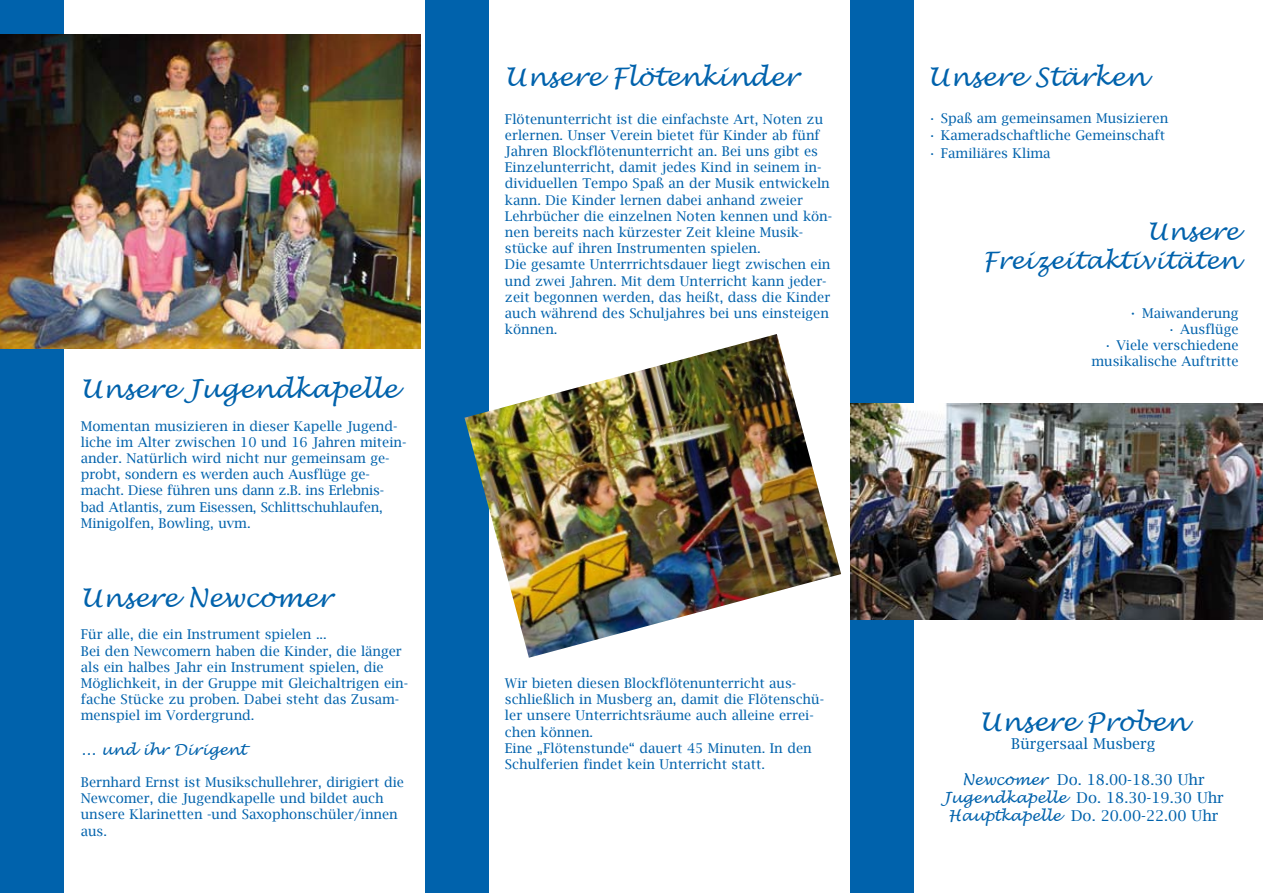
<style>
.page{position:relative;width:1263px;height:893px;background:#fff}
.page>*{position:absolute;margin:0;border:0;box-sizing:border-box;transform-origin:0 0}
.t1{font:italic 25.5px "Lucida Handwriting";color:#0062ac}
.t2{font:italic 24px/28.8px "Lucida Handwriting";color:#0062ac;text-align:right}
.t3{font:15px/18px "Lucida Bright";color:#0062ac;text-align:center}
.t4{font:italic 15px "Lucida Handwriting";color:#0062ac}
.t5{font:13.5px/16.2px "Lucida Bright";color:#0062ac}
.s1{font-size:15px}
.s2{font-family:"Lucida Handwriting";font-style:italic}
</style>
<div class="page">
<div style="left:0;top:0;width:64px;height:893px;background:#0062ac"></div>
<img style="left:0;top:34px;width:421px;height:315px">
<div style="left:425px;top:0;width:64px;height:893px;background:#0062ac"></div>
<div style="left:850px;top:0;width:64px;height:893px;background:#0062ac"></div>
<img style="left:850px;top:404px;width:413px;height:216px">
<img style="left:465px;top:334px;width:376px;height:324px">
<h1 class="t1" style="left:81px;top:374px;width:318px">Unsere Jugendkapelle</h1>
<p class="t5" style="left:81px;top:418px;width:327px">Momentan musizieren in dieser Kapelle Jugend&shy;liche im Alter zwischen 10 und 16 Jahren mitein&shy;ander. Natürlich wird nicht nur gemeinsam ge&shy;probt, sondern es werden auch Ausflüge ge&shy;macht. Diese führen uns dann z.B. ins Erlebnis&shy;bad Atlantis, zum Eisessen, Schlittschuhlaufen, Minigolfen, Bowling, uvm.</p>
<h1 class="t1" style="left:81px;top:582px;width:253px">Unsere Newcomer</h1>
<p class="t5" style="left:81px;top:626px;width:329px">Für alle, die ein Instrument spielen ...<br>Bei den Newcomern haben die Kinder, die länger als ein halbes Jahr ein Instrument spielen, die Möglichkeit, in der Gruppe mit Gleichaltrigen ein&shy;fache Stücke zu proben. Dabei steht das Zusam&shy;menspiel im Vordergrund.</p>
<p class="t4" style="left:81px;top:740px;width:167px">... und ihr Dirigent</p>
<p class="t5" style="left:81px;top:774px;width:325px">Bernhard Ernst ist Musikschullehrer, dirigiert die Newcomer, die Jugendkapelle und bildet auch unsere Klarinetten -und Saxophonschüler/innen aus.</p>
<h1 class="t1" style="left:505px;top:62px;width:295px">Unsere Flötenkinder</h1>
<p class="t5" style="left:505px;top:111px;width:329px">Flötenunterricht ist die einfachste Art, Noten zu erlernen. Unser Verein bietet für Kinder ab fünf Jahren Blockflötenunterricht an. Bei uns gibt es Einzelunterricht, damit jedes Kind in seinem in&shy;dividuellen Tempo Spaß an der Musik entwickeln kann. Die Kinder lernen dabei anhand zweier Lehrbücher die einzelnen Noten kennen und kön&shy;nen bereits nach kürzester Zeit kleine Musik&shy;stücke auf ihren Instrumenten spielen.<br>Die gesamte Unterrrichtsdauer liegt zwischen ein und zwei Jahren. Mit dem Unterricht kann jeder&shy;zeit begonnen werden, das heißt, dass die Kinder auch während des Schuljahres bei uns einsteigen können.</p>
<p class="t5" style="left:505px;top:675px;width:321px">Wir bieten diesen Blockflötenunterricht aus&shy;schließlich in Musberg an, damit die Flötenschü&shy;ler unsere Unterrichtsräume auch alleine errei&shy;chen können.<br>Eine „Flötenstunde“ dauert 45 Minuten. In den Schulferien findet kein Unterricht statt.</p>
<h1 class="t1" style="left:928px;top:61px;width:219px">Unsere Stärken</h1>
<p class="t5" style="left:928px;top:110px;width:242px">• Spaß am gemeinsamen Musizieren</p>
<p class="t5" style="left:928px;top:127px;width:239px">• Kameradschaftliche Gemeinschaft</p>
<p class="t5" style="left:928px;top:145px;width:124px">• Familiäres Klima</p>
<h2 class="t2" style="left:982px;top:218px;width:257px">Unsere<br>Freizeitaktivitäten</h2>
<p class="t5" style="left:1129px;top:305px;width:111px"><span class="s1">•</span> Maiwanderung</p>
<p class="t5" style="left:1167px;top:321px;width:73px">• Ausflüge</p>
<p class="t5" style="left:1091px;top:337px;width:149px;text-align:right">• Viele verschiedene musikalische Auftritte</p>
<h1 class="t1" style="left:980px;top:707px;width:208px">Unsere Proben</h1>
<p class="t3" style="left:1011px;top:735px;width:146px">Bürgersaal Musberg</p>
<p class="t3" style="left:943px;top:771px;width:283px"><span class="s2">Newcomer</span> Do. 18.00-18.30 Uhr<br><span class="s2">Jugendkapelle</span> Do. 18.30-19.30 Uhr<br><span class="s2">Hauptkapelle</span> Do. 20.00-22.00 Uhr</p>
</div>
